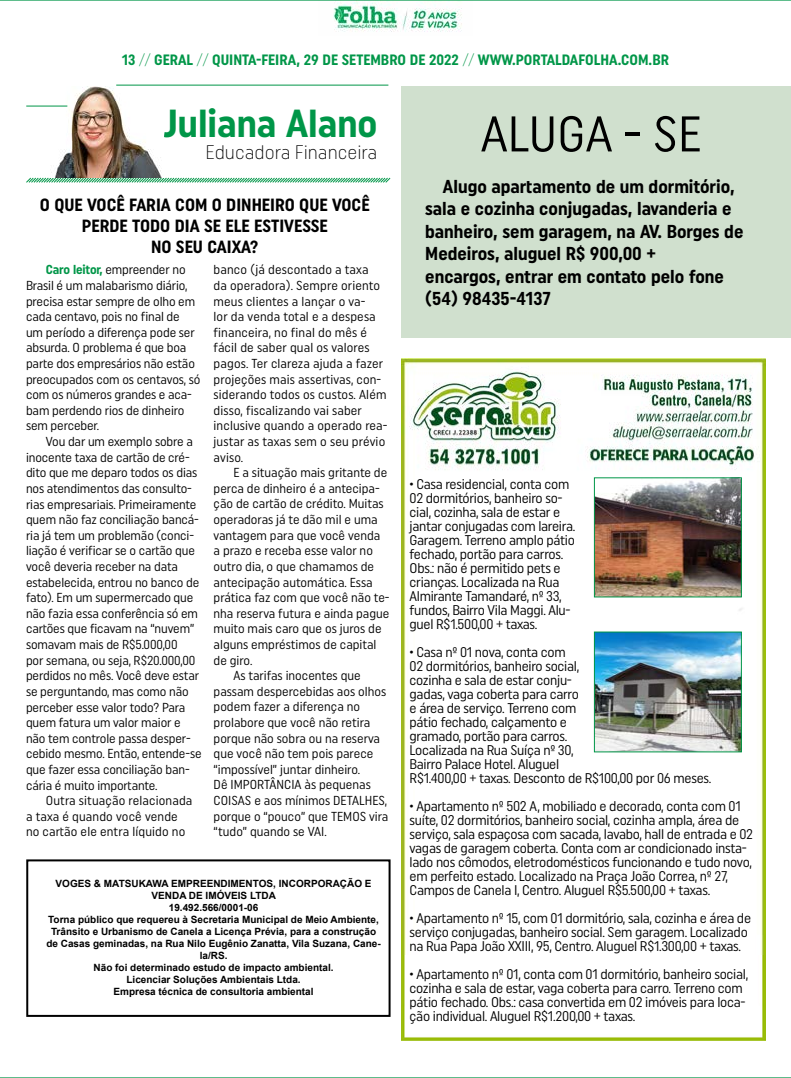
<style>
.page{position:relative;width:791px;height:1078px;background:#fff}
.page>*{position:absolute;margin:0;border:0;box-sizing:border-box;transform-origin:0 0}
.t1{font:50px "Uniform Condensed";color:#000}
.t2{font:700 39.1px "Uniform Condensed";color:#009648}
.t3{font:300 19.6px "Uniform Condensed";color:#000}
.t4{font:700 18.7px/22.4px "Uniform Condensed";color:#000}
.t5{font:700 17.7px/21.2px "Uniform Condensed";color:#000;text-align:center}
.t6{font:700 15px "Uniform Condensed";color:#009648}
.t7{font:14.1px/14px "Uniform Condensed";letter-spacing:-.02em;color:#000}
.t8{font:13px/15.6px "Uniform Condensed";letter-spacing:-.01em;color:#000}
.t9{font:13px/15.6px "Uniform Condensed";letter-spacing:.01em;color:#000}
.t10{font:700 10px/12px "Arial";color:#000;text-align:center}
.s1{font-weight:300}
.s2{font-weight:700;color:#009648}
</style>
<div class="page">
<img style="left:333px;top:1px;width:129px;height:31px">
<hr style="left:0;top:0;width:791px;height:1px;background:#009648">
<hr style="left:0;top:1077px;width:791px;height:1px;background:#009648">
<svg style="left:26px;top:177px;width:365px;height:6px;background:#93d2b1"></svg>
<img style="left:50px;top:86px;width:113px;height:92px">
<hr style="left:116px;top:85px;width:272px;height:1px;background:#009648">
<hr style="left:26px;top:105px;width:41px;height:1px;background:#009648">
<img style="left:401px;top:954px;width:364px;height:86px">
<img style="left:401px;top:359px;width:364px;height:595px">
<img style="left:596px;top:633px;width:144px;height:117px">
<div style="left:594px;top:631px;width:148px;height:121px;border:1px solid #009648"></div>
<img style="left:596px;top:479px;width:144px;height:116px">
<div style="left:594px;top:477px;width:148px;height:120px;border:1px solid #009648"></div>
<div style="left:26px;top:859px;width:365px;height:157px;border:2px solid #000"></div>
<div style="left:401px;top:87px;width:390px;height:251px;background:#d0e0ce"></div>
<p class="t6" style="left:122px;top:51px;width:549px">13 <span class="s1">//</span> GERAL <span class="s1">//</span> QUINTA-FEIRA, 29 DE SETEMBRO DE 2022 <span class="s1">//</span> WWW.PORTALDAFOLHA.COM.BR</p>
<h2 class="t2" style="left:163px;top:100px;width:216px">Juliana Alano</h2>
<h3 class="t3" style="left:206px;top:141px;width:173px">Educadora Financeira</h3>
<h3 class="t5" style="left:40px;top:194px;width:331px">O QUE VOCÊ FARIA COM O DINHEIRO QUE VOCÊ<br>PERDE TODO DIA SE ELE ESTIVESSE<br>NO SEU CAIXA?</h3>
<p class="t8" style="left:26px;top:262px;width:176px;text-indent:20px"><span class="s2">Caro leitor,</span> empreender no<br>Brasil é um malabarismo diário, precisa estar sempre de olho em cada centavo, pois no final de<br>um período a diferença pode ser absurda. O problema é que boa parte dos empresários não estão preocupados com os centavos, só com os números grandes e aca&shy;bam perdendo rios de dinheiro sem perceber.</p>
<p class="t8" style="left:26px;top:433px;width:177px;text-indent:20px">Vou dar um exemplo sobre a inocente taxa de cartão de cré&shy;dito que me deparo todos os dias nos atendimentos das consulto&shy;rias empresariais. Primeiramente quem não faz conciliação bancá&shy;ria já tem um problemão (conci&shy;liação é verificar se o cartão que você deveria receber na data estabelecida, entrou no banco de fato). Em um supermercado que não fazia essa conferência só em cartões que ficavam na “nuvem” somavam mais de R$5.000,00<br>por semana, ou seja, R$20.000,00 perdidos no mês. Você deve estar se perguntando, mas como não perceber esse valor todo? Para quem fatura um valor maior e não tem controle passa desper&shy;cebido mesmo. Então, entende-se que fazer essa conciliação ban&shy;cária é muito importante.</p>
<p class="t9" style="left:26px;top:792px;width:168px;text-indent:20px">Outra situação relacionada a taxa é quando você vende no cartão ele entra líquido no</p>
<p class="t9" style="left:214px;top:261px;width:176px">banco (já descontado a taxa<br>da operadora). Sempre oriento meus clientes a lançar o va-<br>lor da venda total e a despesa financeira, no final do mês é fácil de saber qual os valores pagos. Ter clareza ajuda a fazer projeções mais assertivas, con&shy;siderando todos os custos. Além disso, fiscalizando vai saber inclusive quando a operado rea&shy;justar as taxas sem o seu prévio aviso.</p>
<p class="t8" style="left:233px;top:464px;width:155px">E a situação mais gritante de</p>
<p class="t8" style="left:214px;top:480px;width:168px">perca de dinheiro é a antecipa-</p>
<p class="t8" style="left:214px;top:495px;width:172px">ção de cartão de crédito. Muitas</p>
<p class="t8" style="left:214px;top:511px;width:166px">operadoras já te dão mil e uma</p>
<p class="t8" style="left:214px;top:527px;width:168px">vantagem para que você venda</p>
<p class="t8" style="left:214px;top:542px;width:161px">a prazo e receba esse valor no</p>
<p class="t8" style="left:214px;top:558px;width:162px">outro dia, o que chamamos de</p>
<p class="t8" style="left:214px;top:573px;width:161px">antecipação automática. Essa</p>
<p class="t8" style="left:214px;top:589px;width:178px">prática faz com que você não te-</p>
<p class="t8" style="left:214px;top:605px;width:177px">nha reserva futura e ainda pague</p>
<p class="t8" style="left:214px;top:620px;width:169px">muito mais caro que os juros de</p>
<p class="t8" style="left:214px;top:636px;width:164px">alguns empréstimos de capital</p>
<p class="t8" style="left:214px;top:651px;width:40px">de giro.</p>
<p class="t8" style="left:233px;top:667px;width:129px">As tarifas inocentes que</p>
<p class="t8" style="left:214px;top:683px;width:174px">passam despercebidas aos olhos</p>
<p class="t8" style="left:214px;top:698px;width:148px">podem fazer a diferença no</p>
<p class="t8" style="left:214px;top:714px;width:158px">prolabore que você não retira</p>
<p class="t8" style="left:214px;top:729px;width:168px">porque não sobra ou na reserva</p>
<p class="t8" style="left:214px;top:745px;width:161px">que você não tem pois parece</p>
<p class="t8" style="left:214px;top:761px;width:148px">“impossível” juntar dinheiro.</p>
<p class="t8" style="left:214px;top:776px;width:159px">Dê IMPORTÂNCIA às pequenas</p>
<p class="t8" style="left:214px;top:792px;width:175px">COISAS e aos mínimos DETALHES,</p>
<p class="t8" style="left:214px;top:807px;width:176px">porque o “pouco” que TEMOS vira</p>
<p class="t8" style="left:214px;top:823px;width:115px">“tudo” quando se VAI.</p>
<p class="t10" style="left:46px;top:877px;width:336px">VOGES &amp; MATSUKAWA EMPREENDIMENTOS, INCORPORAÇÃO E VENDA DE IMÓVEIS LTDA<br>19.492.566/0001-06<br>Torna público que requereu à Secretaria Municipal de Meio Ambiente, Trânsito e Urbanismo de Canela a Licença Prévia, para a construção de Casas geminadas, na Rua Nilo Eugênio Zanatta, Vila Suzana, Cane&shy;la/RS.<br>Não foi determinado estudo de impacto ambiental.<br>Licenciar Soluções Ambientais Ltda.<br>Empresa técnica de consultoria ambiental</p>
<h1 class="t1" style="left:481px;top:104px;width:222px">ALUGA - SE</h1>
<h3 class="t4" style="left:425px;top:175px;width:320px;text-indent:18px">Alugo apartamento de um dormitório, sala e cozinha conjugadas, lavanderia e banheiro, sem garagem, na AV. Borges de Medeiros, aluguel R$ 900,00 +<br>encargos, entrar em contato pelo fone (54) 98435-4137</h3>
<p class="t7" style="left:410px;top:476px;width:167px">• Casa residencial, conta com<br>02 dormitórios, banheiro so&shy;cial, cozinha, sala de estar e jantar conjugadas com lareira.<br>Garagem. Terreno amplo pátio fechado, portão para carros.<br>Obs.: não é permitido pets e crianças. Localizada na Rua<br>Almirante Tamandaré, nº 33, fundos, Bairro Vila Maggi. Alu&shy;guel R$1.500,00 + taxas.</p>
<p class="t7" style="left:410px;top:644px;width:303px">• Casa nº 01 nova, conta com<br>02 dormitórios, banheiro social,<br>cozinha e sala de estar conju-<br>gadas, vaga coberta para carro<br>e área de serviço. Terreno com<br>pátio fechado, calçamento e<br>gramado, portão para carros.<br>Localizada na Rua Suíça nº 30,<br>Bairro Palace Hotel. Aluguel<br>R$1.400,00 + taxas. Desconto de R$100,00 por 06 meses.</p>
<p class="t7" style="left:410px;top:798px;width:345px">• Apartamento nº 502 A, mobiliado e decorado, conta com 01 suíte, 02 dormitórios, banheiro social, cozinha ampla, área de serviço, sala espaçosa com sacada, lavabo, hall de entrada e 02 vagas de garagem coberta. Conta com ar condicionado insta&shy;lado nos cômodos, eletrodomésticos funcionando e tudo novo, em perfeito estado. Localizado na Praça João Correa, nº 27, Campos de Canela I, Centro. Aluguel R$5.500,00 + taxas.</p>
<p class="t7" style="left:410px;top:910px;width:343px">• Apartamento nº 15, com 01 dormitório, sala, cozinha e área de serviço conjugadas, banheiro social. Sem garagem. Localizado na Rua Papa João XXIII, 95, Centro. Aluguel R$1.300,00 + taxas.</p>
<p class="t7" style="left:410px;top:966px;width:340px">• Apartamento nº 01, conta com 01 dormitório, banheiro social, cozinha e sala de estar, vaga coberta para carro. Terreno com pátio fechado. Obs.: casa convertida em 02 imóveis para loca&shy;ção individual. Aluguel R$1.200,00 + taxas.</p>
</div>
